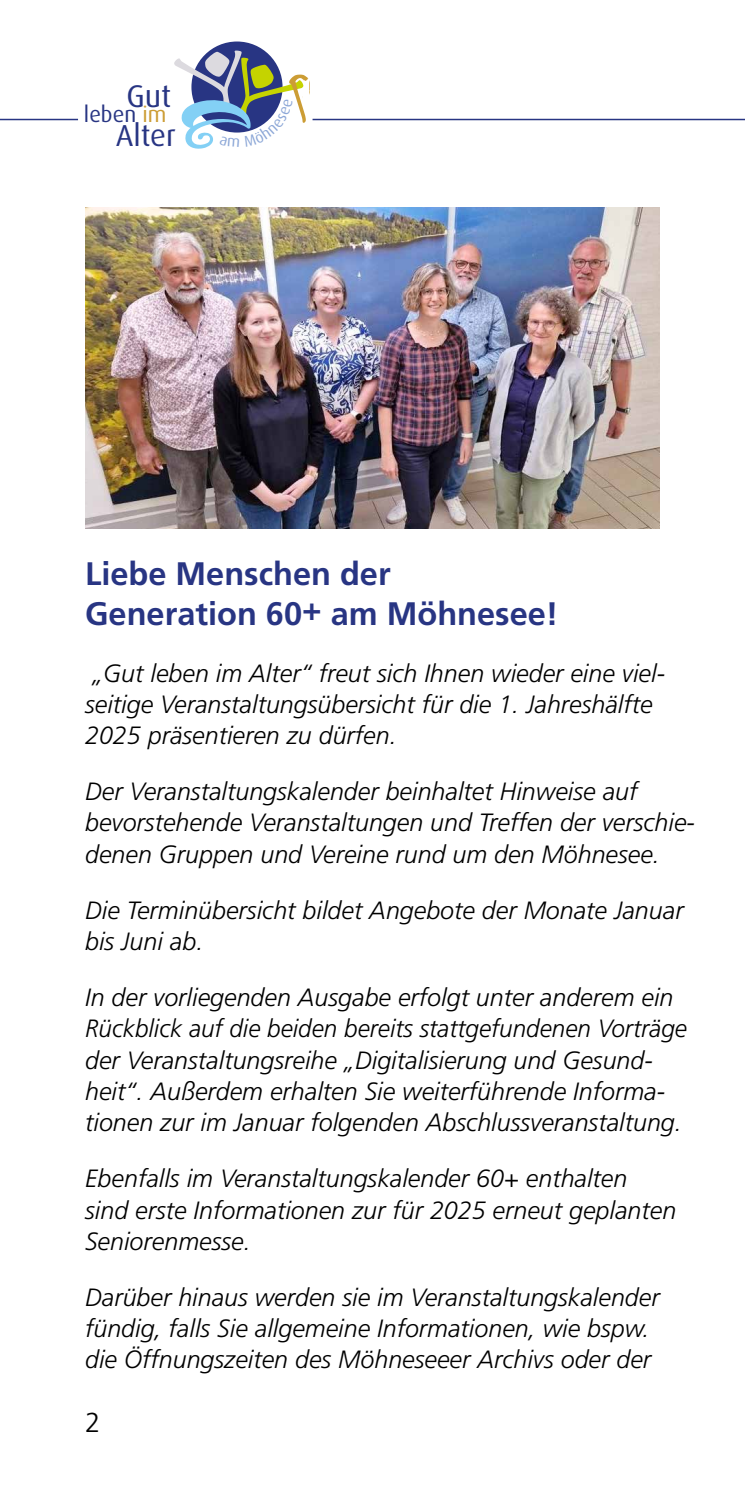
<style>
.page{position:relative;width:745px;height:1489px;background:#fff}
.page>*{position:absolute;margin:0;border:0;box-sizing:border-box;transform-origin:0 0}
.t1{font:700 32.5px/40px "Frutiger LT Std";color:#283583}
.t2{font:31.25px "Dax";color:#283583}
.t3{font:30.25px "Dax";color:#283583}
.t4{font:300 27.5px "Frutiger LT Std";color:#000}
.t5{font:italic 300 25px/31.2px "Frutiger LT Std";color:#000}
.t6{font:22.25px "Dax";color:#283583}
.s1{color:#cc9d35}
</style>
<div class="page">
<svg style="left:191px;top:41px;width:91px;height:91px"></svg>
<hr style="left:0;top:119px;width:78px;height:1px;background:#283583">
<hr style="left:312px;top:119px;width:432px;height:1px;background:#283583">
<img style="left:85px;top:207px;width:574px;height:321px">
<svg style="left:191px;top:47px;width:129px;height:86px"></svg>
<p class="t2" style="left:126px;top:78px;width:46px">Gut</p>
<p class="t6" style="left:84px;top:102px;width:84px">leben <span class="s1">im</span></p>
<p class="t3" style="left:116px;top:118px;width:62px">Alter</p>
<h1 class="t1" style="left:85px;top:553px;width:474px">Liebe Menschen der<br>Generation 60+ am Möhnesee!</h1>
<p class="t5" style="left:85px;top:657px;width:581px">„Gut leben im Alter“ freut sich Ihnen wieder eine viel&shy;seitige Veranstaltungsübersicht für die 1. Jahreshälfte<br>2025 präsentieren zu dürfen.</p>
<p class="t5" style="left:85px;top:776px;width:611px">Der Veranstaltungskalender beinhaltet Hinweise auf bevorstehende Veranstaltungen und Treffen der verschie&shy;denen Gruppen und Vereine rund um den Möhnesee.</p>
<p class="t5" style="left:85px;top:894px;width:599px">Die Terminübersicht bildet Angebote der Monate Januar bis Juni ab.</p>
<p class="t5" style="left:85px;top:982px;width:603px">In der vorliegenden Ausgabe erfolgt unter anderem ein Rückblick auf die beiden bereits stattgefundenen Vorträge der Veranstaltungsreihe „Digitalisierung und Gesund&shy;heit“. Außerdem erhalten Sie weiterführende Informa&shy;tionen zur im Januar folgenden Abschlussveranstaltung.</p>
<p class="t5" style="left:85px;top:1163px;width:592px">Ebenfalls im Veranstaltungskalender 60+ enthalten sind erste Informationen zur für 2025 erneut geplanten<br>Seniorenmesse.</p>
<p class="t5" style="left:85px;top:1281px;width:575px">Darüber hinaus werden sie im Veranstaltungskalender fündig, falls Sie allgemeine Informationen, wie bspw. die Öffnungszeiten des Möhneseeer Archivs oder der</p>
<p class="t4" style="left:85px;top:1406px;width:17px">2</p>
</div>
